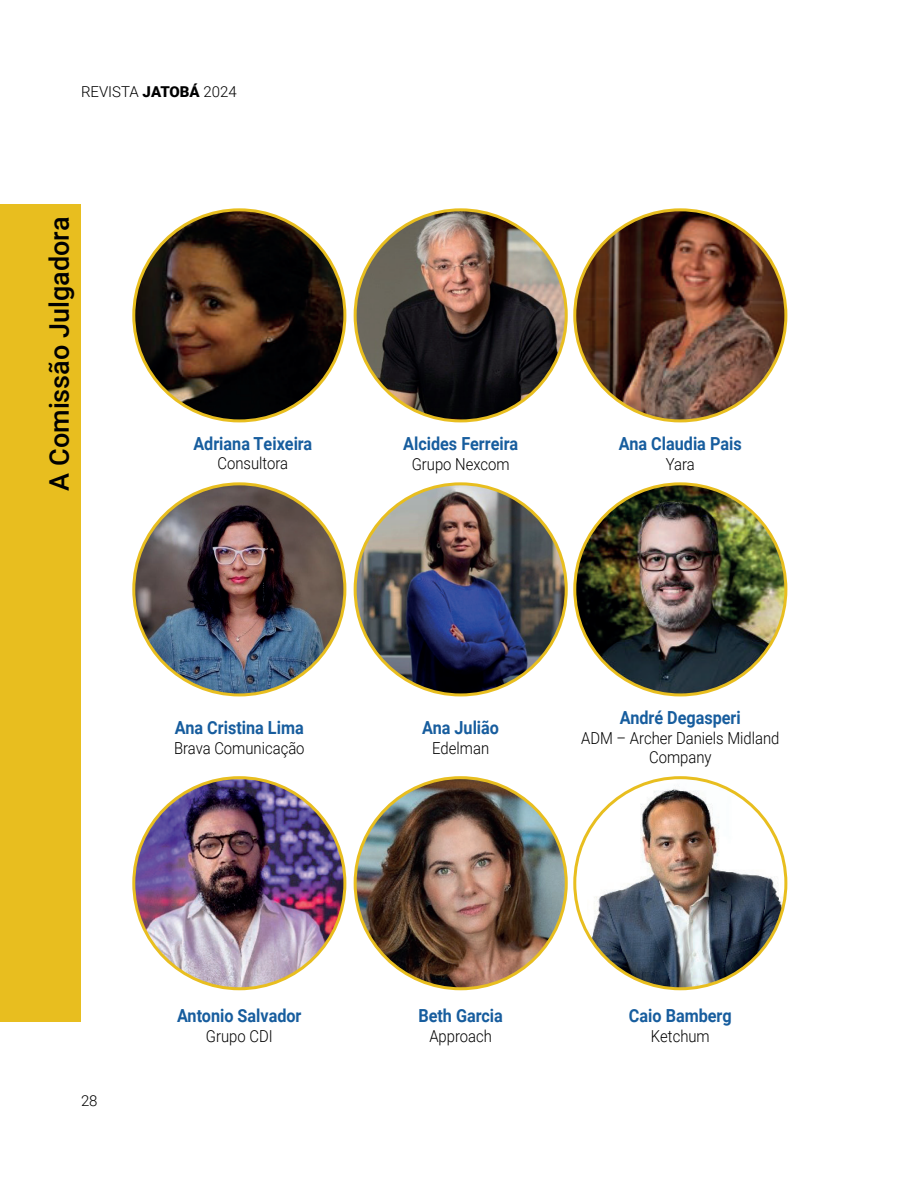
<style>
.page{position:relative;width:918px;height:1188px;background:#fff}
.page>*{position:absolute;margin:0;border:0;box-sizing:border-box;transform-origin:0 0}
.t1{font:500 27px "Roboto";color:#000001}
.t2{font:700 18px "Roboto";color:#175d9e;scale:.9 1}
.t3{font:300 16.5px/19.8px "Roboto";color:#000001;text-align:center;scale:.9 1}
.t4{font:300 15px "Roboto";color:#000001}
.s1{font-weight:900}
</style>
<div class="page">
<img style="left:134px;top:210px;width:211px;height:211px;border-radius:106px">
<img style="left:355px;top:210px;width:211px;height:211px;border-radius:106px">
<img style="left:575px;top:210px;width:211px;height:211px;border-radius:106px">
<img style="left:134px;top:484px;width:211px;height:211px;border-radius:106px">
<img style="left:355px;top:484px;width:211px;height:211px;border-radius:106px">
<img style="left:575px;top:484px;width:211px;height:211px;border-radius:106px">
<img style="left:134px;top:778px;width:211px;height:211px;border-radius:106px">
<img style="left:355px;top:778px;width:211px;height:211px;border-radius:106px">
<img style="left:575px;top:778px;width:211px;height:211px;border-radius:106px">
<div style="left:0;top:204px;width:81px;height:818px;background:#e8be1f"></div>
<p class="t4" style="left:81px;top:81px;width:157px">REVISTA <span class="s1">JATOBÁ</span> 2024</p>
<h1 class="t1" style="left:40px;top:491px;width:275px;rotate:-90deg">A Comissão Julgadora</h1>
<p class="t2" style="left:193px;top:431px;width:134px">Adriana Teixeira</p>
<p class="t3" style="left:217px;top:453px;width:80px">Consultora</p>
<p class="t2" style="left:175px;top:715px;width:145px">Ana Cristina Lima</p>
<p class="t3" style="left:174px;top:737px;width:147px">Brava Comunicação</p>
<p class="t2" style="left:403px;top:431px;width:129px">Alcides Ferreira</p>
<p class="t3" style="left:412px;top:453px;width:110px">Grupo Nexcom</p>
<p class="t2" style="left:619px;top:431px;width:138px">Ana Claudia Pais</p>
<p class="t3" style="left:666px;top:453px;width:34px">Yara</p>
<p class="t2" style="left:422px;top:715px;width:87px">Ana Julião</p>
<p class="t3" style="left:432px;top:737px;width:65px">Edelman</p>
<p class="t2" style="left:620px;top:705px;width:136px">André Degasperi</p>
<p class="t3" style="left:581px;top:727px;width:222px">ADM – Archer Daniels Midland<br>Company</p>
<p class="t4" style="left:81px;top:1090px;width:18px">28</p>
<p class="t2" style="left:177px;top:1003px;width:140px">Antonio Salvador</p>
<p class="t3" style="left:206px;top:1025px;width:76px">Grupo CDI</p>
<p class="t2" style="left:418px;top:1003px;width:95px">Beth Garcia</p>
<p class="t3" style="left:429px;top:1025px;width:71px">Approach</p>
<p class="t2" style="left:629px;top:1003px;width:116px">Caio Bamberg</p>
<p class="t3" style="left:651px;top:1025px;width:67px">Ketchum</p>
</div>
